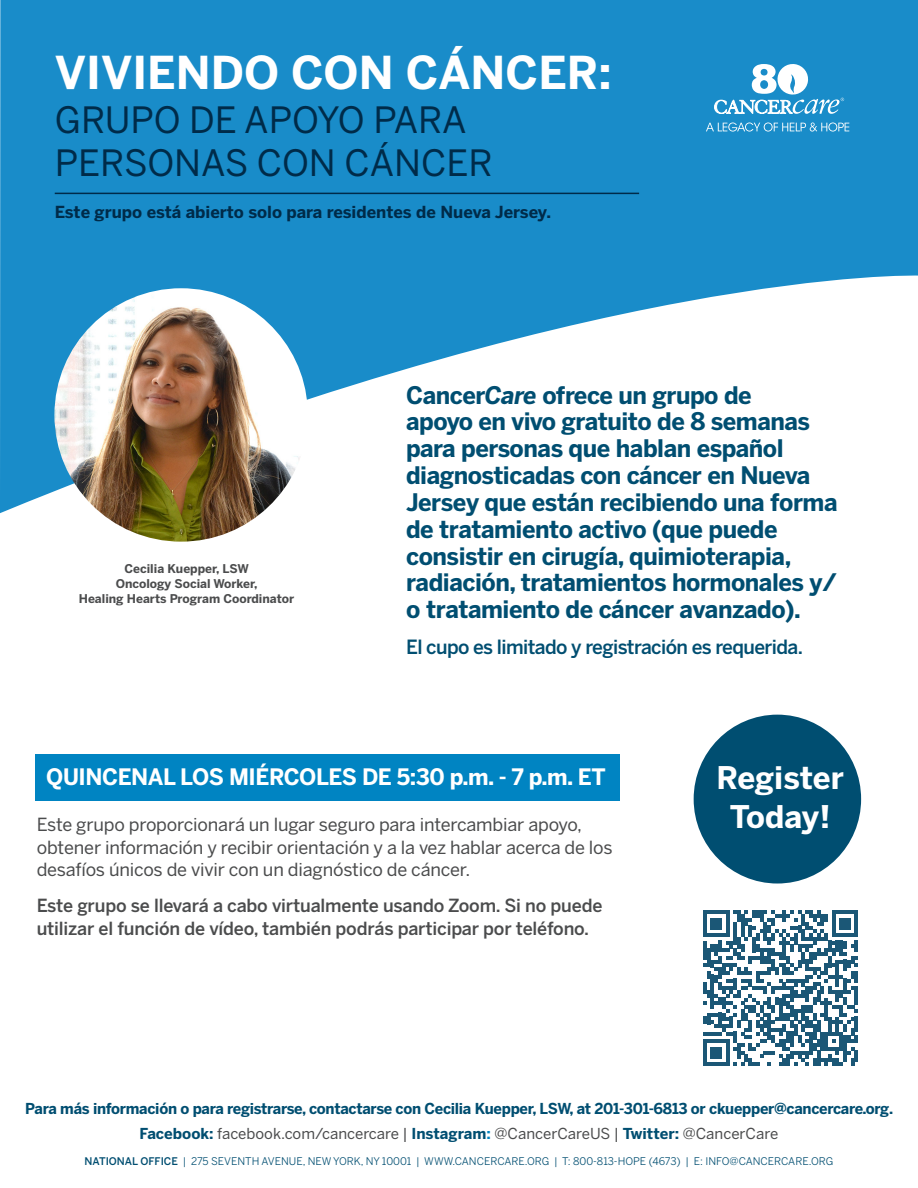
<style>
.page{position:relative;width:918px;height:1188px;background:#fff}
.page>*{position:absolute;margin:0;border:0;box-sizing:border-box;transform-origin:0 0}
.t1{font:700 45px "Benton Sans";color:#fff}
.t2{font:36px/43.5px "Benton Sans";color:#002b49}
.t3{font:700 31.05px "Benton Sans";color:#fff}
.Main_Intro{font:700 24px/26.8px "Benton Sans";letter-spacing:-.02em;color:#004e71}
.t4{font:700 22.5px "Benton Sans";letter-spacing:-.02em;color:#fff}
.Main_Intro-2{font:500 19.5px "Benton Sans";letter-spacing:-.03em;color:#004e71}
.t5{font:18px/22.5px "Benton Sans";letter-spacing:-.01em;color:#4b4c4d}
.t6{font:500 18px/22.5px "Benton Sans";letter-spacing:-.01em;color:#4b4c4d}
.Main_Intro-3{font:700 16.5px "Benton Sans";color:#002b49}
.Leadder{font:700 15px "Benton Sans";letter-spacing:-.02em;color:#004e71}
.Leadder-2{font:15px "Benton Sans";color:#4b4c4d}
.Main_Intro-4{font:700 12px/15px "Benton Sans";color:#4b4c4d;text-align:center}
.t7{font:10.5px "Benton Sans";color:#004e71}
.s1{font-style:italic}
.s2{font-weight:700;color:#004e71}
.s3{font-weight:700;color:#0084c2}
.s4{font-weight:500}
</style>
<div class="page">
<svg style="left:0;top:0;width:918px;height:513px;fill:#198cc9"></svg>
<div style="left:694px;top:715px;width:167px;height:169px;background:#004e71;border-radius:50%"></div>
<div style="left:35px;top:754px;width:585px;height:46px;background:#0084c2"></div>
<svg style="left:706px;top:123px;width:143px;height:9px"></svg>
<svg style="left:714px;top:63px;width:130px;height:51px"></svg>
<img style="left:54px;top:288px;width:254px;height:254px;border-radius:125px">
<hr style="left:55px;top:193px;width:584px;height:1px;background:#002b49">
<svg style="left:703px;top:910px;width:155px;height:156px"></svg>
<p class="t1" style="left:55px;top:46px;width:559px">VIVIENDO CON CÁNCER:</p>
<p class="t2" style="left:55px;top:98px;width:440px">GRUPO DE APOYO PARA<br>PERSONAS CON CÁNCER</p>
<p class="Main_Intro-3" style="left:55px;top:203px;width:498px">Este grupo está abierto solo para residentes de Nueva Jersey.</p>
<p class="Main_Intro-4" style="left:125px;top:561px;width:126px">Cecilia Kuepper, LSW</p>
<p class="Main_Intro-4" style="left:79px;top:576px;width:217px">Oncology Social Worker,<br>Healing Hearts Program Coordinator</p>
<p class="Main_Intro" style="left:406px;top:381px;width:433px">Cancer<span class="s1">Care</span> ofrece un grupo de<br>apoyo en vivo gratuito de 8 semanas para personas que hablan español diagnosticadas con cáncer en Nueva Jersey que están recibiendo una forma de tratamiento activo (que puede consistir en cirugía, quimioterapia, radiación, tratamientos hormonales y/ o tratamiento de cáncer avanzado).</p>
<p class="Main_Intro-2" style="left:406px;top:636px;width:399px">El cupo es limitado y registración es requerida.</p>
<p class="t4" style="left:46px;top:764px;width:561px">QUINCENAL LOS MIÉRCOLES DE 5:30 p.m. - 7 p.m. ET</p>
<p class="t5" style="left:37px;top:813px;width:577px">Este grupo proporcionará un lugar seguro para intercambiar apoyo, obtener información y recibir orientación y a la vez hablar acerca de los desafíos únicos de vivir con un diagnóstico de cáncer.</p>
<p class="t6" style="left:37px;top:894px;width:567px">Este grupo se llevará a cabo virtualmente usando Zoom. Si no puede utilizar el función de vídeo, también podrás participar por teléfono.</p>
<p class="t3" style="left:716px;top:759px;width:129px">Register</p>
<p class="t3" style="left:730px;top:799px;width:102px">Today!</p>
<p class="Leadder" style="left:25px;top:1100px;width:869px">Para más información o para registrarse, contactarse con Cecilia Kuepper, LSW, at 201-301-6813 or ckuepper@cancercare.org.</p>
<p class="Leadder-2" style="left:140px;top:1124px;width:640px"><span class="s2">Facebook:</span> facebook.com/cancercare | <span class="s2">Instagram</span><span class="s3">:</span> @CancerCareUS | <span class="s2">Twitter:</span> @CancerCare</p>
<p class="t7" style="left:85px;top:1155px;width:750px"><span class="s4">NATIONAL OFFICE</span> | 275 SEVENTH AVENUE, NEW YORK, NY 10001 | WWW.CANCERCARE.ORG | T: 800-813-HOPE (4673) | E: INFO@CANCERCARE.ORG</p>
</div>
